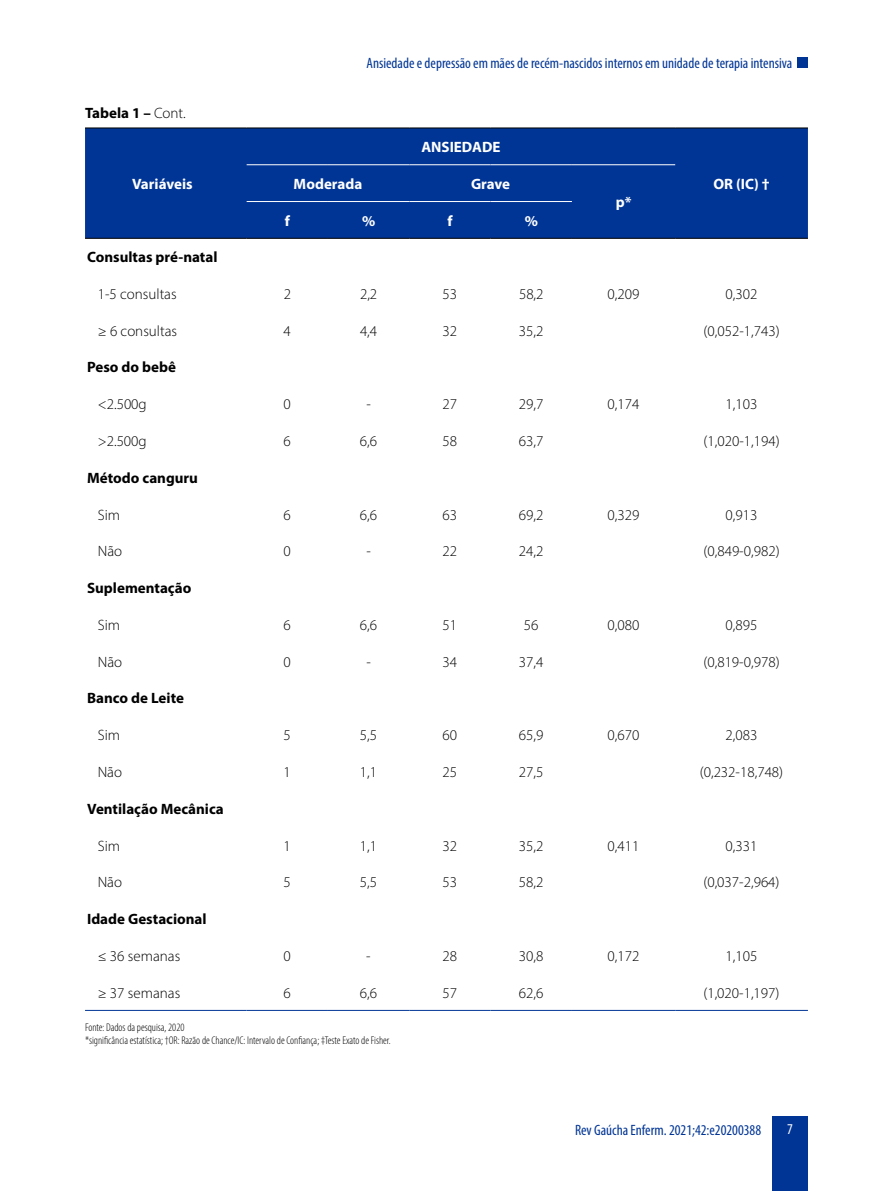
<style>
.page{position:relative;width:893px;height:1191px;background:#fff}
.page>*{position:absolute;margin:0;border:0;box-sizing:border-box;transform-origin:0 0}
.t1{font:300 15px "Myriad Pro";color:#000}
.t2{font:700 15px "Myriad Pro";color:#000}
.t3{font:condensed 15px "Myriad Pro";color:#003595}
.t4{font:700 15px "Myriad Pro";color:#fff}
.t5{font:condensed 15px "Myriad Pro";color:#fff}
.t6{font:300 condensed 11.25px/13.5px "Myriad Pro";color:#000}
.s1{font-weight:300}
</style>
<div class="page">
<div style="left:772px;top:1116px;width:36px;height:75px;background:#003595"></div>
<div style="left:798px;top:57px;width:10px;height:11px;background:#003595"></div>
<div style="left:85px;top:129px;width:723px;height:109px;background:#003595"></div>
<hr style="left:247px;top:238px;width:81px;height:1px;background:#000">
<hr style="left:328px;top:238px;width:81px;height:1px;background:#000">
<hr style="left:409px;top:238px;width:82px;height:1px;background:#000">
<hr style="left:491px;top:238px;width:81px;height:1px;background:#000">
<hr style="left:572px;top:238px;width:103px;height:1px;background:#000">
<hr style="left:675px;top:128px;width:133px;height:1px;background:#000">
<hr style="left:675px;top:238px;width:133px;height:1px;background:#000">
<hr style="left:85px;top:128px;width:162px;height:1px;background:#000">
<hr style="left:85px;top:238px;width:162px;height:1px;background:#000">
<hr style="left:247px;top:128px;width:81px;height:1px;background:#000">
<hr style="left:328px;top:128px;width:81px;height:1px;background:#000">
<hr style="left:409px;top:128px;width:82px;height:1px;background:#000">
<hr style="left:491px;top:128px;width:81px;height:1px;background:#000">
<hr style="left:572px;top:128px;width:103px;height:1px;background:#000">
<hr style="left:247px;top:164px;width:81px;height:1px;background:#fff">
<hr style="left:328px;top:164px;width:81px;height:1px;background:#fff">
<hr style="left:409px;top:164px;width:82px;height:1px;background:#fff">
<hr style="left:491px;top:164px;width:81px;height:1px;background:#fff">
<hr style="left:572px;top:164px;width:103px;height:1px;background:#fff">
<hr style="left:247px;top:201px;width:81px;height:1px;background:#fff">
<hr style="left:328px;top:201px;width:81px;height:1px;background:#fff">
<hr style="left:409px;top:201px;width:82px;height:1px;background:#fff">
<hr style="left:491px;top:201px;width:81px;height:1px;background:#fff">
<hr style="left:85px;top:1010px;width:162px;height:1px;background:#003595">
<hr style="left:247px;top:1010px;width:81px;height:1px;background:#003595">
<hr style="left:328px;top:1010px;width:81px;height:1px;background:#003595">
<hr style="left:409px;top:1010px;width:82px;height:1px;background:#003595">
<hr style="left:491px;top:1010px;width:81px;height:1px;background:#003595">
<hr style="left:572px;top:1010px;width:103px;height:1px;background:#003595">
<hr style="left:675px;top:1010px;width:133px;height:1px;background:#003595">
<p class="t2" style="left:85px;top:103px;width:102px">Tabela 1 – <span class="s1">Cont.</span></p>
<p class="t4" style="left:132px;top:174px;width:62px">Variáveis</p>
<p class="t3" style="left:366px;top:54px;width:427px">Ansiedade e depressão em mães de recém-nascidos internos em unidade de terapia intensiva</p>
<p class="t4" style="left:421px;top:137px;width:81px">ANSIEDADE</p>
<p class="t4" style="left:294px;top:174px;width:70px">Moderada</p>
<p class="t4" style="left:471px;top:174px;width:41px">Grave</p>
<p class="t4" style="left:713px;top:174px;width:58px">OR (IC) †</p>
<p class="t4" style="left:616px;top:192px;width:17px">p*</p>
<p class="t4" style="left:285px;top:211px;width:7px">f</p>
<p class="t4" style="left:362px;top:211px;width:15px">%</p>
<p class="t4" style="left:447px;top:211px;width:7px">f</p>
<p class="t4" style="left:525px;top:211px;width:15px">%</p>
<p class="t2" style="left:87px;top:247px;width:132px">Consultas pré-natal</p>
<p class="t1" style="left:98px;top:285px;width:80px">1-5 consultas</p>
<p class="t1" style="left:284px;top:285px;width:9px">2</p>
<p class="t1" style="left:360px;top:285px;width:19px">2,2</p>
<p class="t1" style="left:443px;top:285px;width:16px">53</p>
<p class="t1" style="left:519px;top:285px;width:26px">58,2</p>
<p class="t1" style="left:608px;top:285px;width:33px">0,209</p>
<p class="t1" style="left:726px;top:285px;width:33px">0,302</p>
<p class="t1" style="left:98px;top:322px;width:81px">≥ 6 consultas</p>
<p class="t1" style="left:284px;top:322px;width:9px">4</p>
<p class="t1" style="left:360px;top:322px;width:19px">4,4</p>
<p class="t1" style="left:443px;top:322px;width:16px">32</p>
<p class="t1" style="left:519px;top:322px;width:26px">35,2</p>
<p class="t1" style="left:703px;top:322px;width:78px">(0,052-1,743)</p>
<p class="t2" style="left:87px;top:357px;width:90px">Peso do bebê</p>
<p class="t1" style="left:98px;top:395px;width:50px">&lt;2.500g</p>
<p class="t1" style="left:284px;top:395px;width:9px">0</p>
<p class="t1" style="left:366px;top:395px;width:6px">-</p>
<p class="t1" style="left:443px;top:395px;width:16px">27</p>
<p class="t1" style="left:519px;top:395px;width:26px">29,7</p>
<p class="t1" style="left:608px;top:395px;width:33px">0,174</p>
<p class="t1" style="left:726px;top:395px;width:33px">1,103</p>
<p class="t1" style="left:98px;top:432px;width:50px">&gt;2.500g</p>
<p class="t1" style="left:284px;top:432px;width:9px">6</p>
<p class="t1" style="left:360px;top:432px;width:19px">6,6</p>
<p class="t1" style="left:443px;top:432px;width:16px">58</p>
<p class="t1" style="left:519px;top:432px;width:26px">63,7</p>
<p class="t1" style="left:703px;top:432px;width:78px">(1,020-1,194)</p>
<p class="t2" style="left:87px;top:468px;width:112px">Método canguru</p>
<p class="t1" style="left:98px;top:505px;width:24px">Sim</p>
<p class="t1" style="left:284px;top:505px;width:9px">6</p>
<p class="t1" style="left:360px;top:505px;width:19px">6,6</p>
<p class="t1" style="left:443px;top:505px;width:16px">63</p>
<p class="t1" style="left:519px;top:505px;width:26px">69,2</p>
<p class="t1" style="left:608px;top:505px;width:33px">0,329</p>
<p class="t1" style="left:726px;top:505px;width:33px">0,913</p>
<p class="t1" style="left:98px;top:542px;width:26px">Não</p>
<p class="t1" style="left:284px;top:542px;width:9px">0</p>
<p class="t1" style="left:366px;top:542px;width:6px">-</p>
<p class="t1" style="left:443px;top:542px;width:16px">22</p>
<p class="t1" style="left:519px;top:542px;width:26px">24,2</p>
<p class="t1" style="left:703px;top:542px;width:78px">(0,849-0,982)</p>
<p class="t2" style="left:87px;top:578px;width:106px">Suplementação</p>
<p class="t1" style="left:98px;top:616px;width:24px">Sim</p>
<p class="t1" style="left:284px;top:616px;width:9px">6</p>
<p class="t1" style="left:360px;top:616px;width:19px">6,6</p>
<p class="t1" style="left:443px;top:616px;width:16px">51</p>
<p class="t1" style="left:524px;top:616px;width:16px">56</p>
<p class="t1" style="left:608px;top:616px;width:33px">0,080</p>
<p class="t1" style="left:726px;top:616px;width:33px">0,895</p>
<p class="t1" style="left:98px;top:652px;width:26px">Não</p>
<p class="t1" style="left:284px;top:652px;width:9px">0</p>
<p class="t1" style="left:366px;top:652px;width:6px">-</p>
<p class="t1" style="left:443px;top:652px;width:16px">34</p>
<p class="t1" style="left:519px;top:652px;width:26px">37,4</p>
<p class="t1" style="left:703px;top:652px;width:78px">(0,819-0,978)</p>
<p class="t2" style="left:87px;top:688px;width:98px">Banco de Leite</p>
<p class="t1" style="left:98px;top:726px;width:24px">Sim</p>
<p class="t1" style="left:284px;top:726px;width:9px">5</p>
<p class="t1" style="left:360px;top:726px;width:19px">5,5</p>
<p class="t1" style="left:443px;top:726px;width:16px">60</p>
<p class="t1" style="left:519px;top:726px;width:26px">65,9</p>
<p class="t1" style="left:608px;top:726px;width:33px">0,670</p>
<p class="t1" style="left:726px;top:726px;width:33px">2,083</p>
<p class="t1" style="left:98px;top:763px;width:26px">Não</p>
<p class="t1" style="left:284px;top:763px;width:9px">1</p>
<p class="t1" style="left:360px;top:763px;width:19px">1,1</p>
<p class="t1" style="left:443px;top:763px;width:16px">25</p>
<p class="t1" style="left:519px;top:763px;width:26px">27,5</p>
<p class="t1" style="left:700px;top:763px;width:85px">(0,232-18,748)</p>
<p class="t2" style="left:87px;top:799px;width:138px">Ventilação Mecânica</p>
<p class="t1" style="left:98px;top:836px;width:24px">Sim</p>
<p class="t1" style="left:284px;top:836px;width:9px">1</p>
<p class="t1" style="left:360px;top:836px;width:19px">1,1</p>
<p class="t1" style="left:443px;top:836px;width:16px">32</p>
<p class="t1" style="left:519px;top:836px;width:26px">35,2</p>
<p class="t1" style="left:608px;top:836px;width:33px">0,411</p>
<p class="t1" style="left:726px;top:836px;width:33px">0,331</p>
<p class="t1" style="left:98px;top:873px;width:26px">Não</p>
<p class="t1" style="left:284px;top:873px;width:9px">5</p>
<p class="t1" style="left:360px;top:873px;width:19px">5,5</p>
<p class="t1" style="left:443px;top:873px;width:16px">53</p>
<p class="t1" style="left:519px;top:873px;width:26px">58,2</p>
<p class="t1" style="left:703px;top:873px;width:78px">(0,037-2,964)</p>
<p class="t2" style="left:87px;top:909px;width:121px">Idade Gestacional</p>
<p class="t1" style="left:98px;top:947px;width:84px">≤ 36 semanas</p>
<p class="t1" style="left:284px;top:947px;width:9px">0</p>
<p class="t1" style="left:366px;top:947px;width:6px">-</p>
<p class="t1" style="left:443px;top:947px;width:16px">28</p>
<p class="t1" style="left:519px;top:947px;width:26px">30,8</p>
<p class="t1" style="left:608px;top:947px;width:33px">0,172</p>
<p class="t1" style="left:725px;top:947px;width:33px">1,105</p>
<p class="t1" style="left:98px;top:983px;width:84px">≥ 37 semanas</p>
<p class="t1" style="left:284px;top:983px;width:9px">6</p>
<p class="t1" style="left:360px;top:983px;width:19px">6,6</p>
<p class="t1" style="left:443px;top:983px;width:16px">57</p>
<p class="t1" style="left:519px;top:983px;width:26px">62,6</p>
<p class="t1" style="left:703px;top:983px;width:78px">(1,020-1,197)</p>
<p class="t6" style="left:85px;top:1020px;width:307px">Fonte: Dados da pesquisa, 2020<br>*significância estatística; †OR: Razão de Chance/IC: Intervalo de Confiança; ‡Teste Exato de Fisher.</p>
<p class="t3" style="left:575px;top:1121px;width:188px">Rev Gaúcha Enferm. 2021;42:e20200388</p>
<p class="t5" style="left:787px;top:1120px;width:7px">7</p>
</div>
